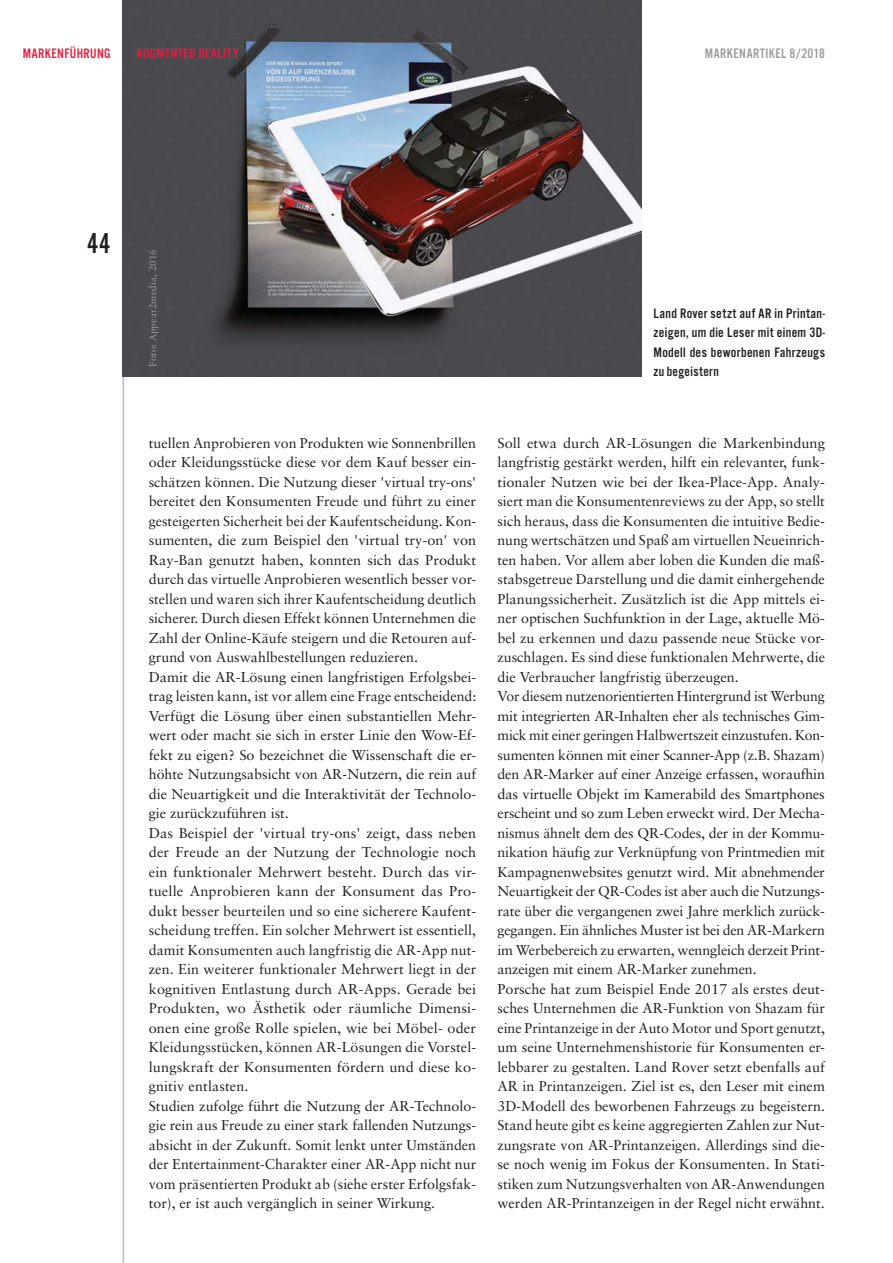
<style>
.page{position:relative;width:893px;height:1263px;background:#fff}
.page>*{position:absolute;margin:0;border:0;box-sizing:border-box;transform-origin:0 0}
.t1{font:30px "Alternate Got No 2 D";color:#231f20}
.t2{font:14.25px/19.5px "Sabon";color:#231f20}
.t3{font:14.25px/19.5px "Alternate Got No 3 D";letter-spacing:.02em;color:#231f20;text-align:justify}
.t4{font:14.25px "Alternate Got No 3 D";letter-spacing:.025em;color:#e51c42}
.t5{font:14.25px "Alternate Got No 3 D";letter-spacing:.025em;color:#9c9b9b}
.t6{font:9.75px "Sabon";letter-spacing:.02em;color:#9c9b9b}
</style>
<div class="page">
<hr style="left:123px;top:0;width:1px;height:1263px;background:#bdbdbc">
<img style="left:123px;top:0;width:518px;height:376px">
<p class="t4" style="left:23px;top:48px;width:89px">MARKENFÜHRUNG</p>
<p class="t4" style="left:136px;top:48px;width:104px">AUGMENTED REALITY</p>
<p class="t5" style="left:705px;top:48px;width:122px">MARKENARTIKEL 8/2018</p>
<h1 class="t1" style="left:87px;top:233px;width:25px">44</h1>
<p class="t6" style="left:149px;top:367px;width:119px;rotate:-90deg">Foto: Appear2media, 2016</p>
<p class="t3" style="left:653px;top:304px;width:173px">Land Rover setzt auf AR in Printan&shy;zeigen, um die Leser mit einem 3D-Modell des beworbenen Fahrzeugs zu begeistern</p>
<p class="t2" style="left:149px;top:434px;width:329px">tuellen Anprobieren von Produkten wie Sonnenbrillen oder Kleidungsstücke diese vor dem Kauf besser ein&shy;schätzen können. Die Nutzung dieser 'virtual try-ons' bereitet den Konsumenten Freude und führt zu einer gesteigerten Sicherheit bei der Kaufentscheidung. Kon&shy;sumenten, die zum Beispiel den 'virtual try-on' von Ray-Ban genutzt haben, konnten sich das Produkt durch das virtuelle Anprobieren wesentlich besser vor&shy;stellen und waren sich ihrer Kaufentscheidung deutlich sicherer. Durch diesen Effekt können Unternehmen die Zahl der Online-Käufe steigern und die Retouren auf&shy;grund von Auswahlbestellungen reduzieren.<br>Damit die AR-Lösung einen langfristigen Erfolgsbei&shy;trag leisten kann, ist vor allem eine Frage entscheidend:<br>Verfügt die Lösung über einen substantiellen Mehr&shy;wert oder macht sie sich in erster Linie den Wow-Ef&shy;fekt zu eigen? So bezeichnet die Wissenschaft die er&shy;höhte Nutzungsabsicht von AR-Nutzern, die rein auf die Neuartigkeit und die Interaktivität der Technolo&shy;gie zurückzuführen ist.<br>Das Beispiel der 'virtual try-ons' zeigt, dass neben der Freude an der Nutzung der Technologie noch ein funktionaler Mehrwert besteht. Durch das vir&shy;tuelle Anprobieren kann der Konsument das Pro&shy;dukt besser beurteilen und so eine sicherere Kaufent&shy;scheidung treffen. Ein solcher Mehrwert ist essentiell, damit Konsumenten auch langfristig die AR-App nut&shy;zen. Ein weiterer funktionaler Mehrwert liegt in der kognitiven Entlastung durch AR-Apps. Gerade bei Produkten, wo Ästhetik oder räumliche Dimensi&shy;onen eine große Rolle spielen, wie bei Möbel- oder Kleidungsstücken, können AR-Lösungen die Vorstel&shy;lungskraft der Konsumenten fördern und diese ko&shy;gnitiv entlasten.<br>Studien zufolge führt die Nutzung der AR-Technolo&shy;gie rein aus Freude zu einer stark fallenden Nutzungs&shy;absicht in der Zukunft. Somit lenkt unter Umständen der Entertainment-Charakter einer AR-App nicht nur vom präsentierten Produkt ab (siehe erster Erfolgsfak&shy;tor), er ist auch vergänglich in seiner Wirkung.</p>
<p class="t2" style="left:497px;top:434px;width:329px">Soll etwa durch AR-Lösungen die Markenbindung langfristig gestärkt werden, hilft ein relevanter, funk&shy;tionaler Nutzen wie bei der Ikea-Place-App. Analy&shy;siert man die Konsumentenreviews zu der App, so stellt sich heraus, dass die Konsumenten die intuitive Bedie&shy;nung wertschätzen und Spaß am virtuellen Neueinrich&shy;ten haben. Vor allem aber loben die Kunden die maß&shy;stabsgetreue Darstellung und die damit einhergehende Planungssicherheit. Zusätzlich ist die App mittels ei&shy;ner optischen Suchfunktion in der Lage, aktuelle Mö&shy;bel zu erkennen und dazu passende neue Stücke vor&shy;zuschlagen. Es sind diese funktionalen Mehrwerte, die die Verbraucher langfristig überzeugen.<br>Vor diesem nutzenorientierten Hintergrund ist Werbung mit integrierten AR-Inhalten eher als technisches Gim&shy;mick mit einer geringen Halbwertszeit einzustufen. Kon&shy;sumenten können mit einer Scanner-App (z.B. Shazam) den AR-Marker auf einer Anzeige erfassen, woraufhin das virtuelle Objekt im Kamerabild des Smartphones erscheint und so zum Leben erweckt wird. Der Mecha&shy;nismus ähnelt dem des QR-Codes, der in der Kommu&shy;nikation häufig zur Verknüpfung von Printmedien mit Kampagnenwebsites genutzt wird. Mit abnehmender Neuartigkeit der QR-Codes ist aber auch die Nutzungs&shy;rate über die vergangenen zwei Jahre merklich zurück&shy;gegangen. Ein ähnliches Muster ist bei den AR-Markern im Werbebereich zu erwarten, wenngleich derzeit Print&shy;anzeigen mit einem AR-Marker zunehmen.<br>Porsche hat zum Beispiel Ende 2017 als erstes deut&shy;sches Unternehmen die AR-Funktion von Shazam für eine Printanzeige in der Auto Motor und Sport genutzt, um seine Unternehmenshistorie für Konsumenten er&shy;lebbarer zu gestalten. Land Rover setzt ebenfalls auf AR in Printanzeigen. Ziel ist es, den Leser mit einem 3D-Modell des beworbenen Fahrzeugs zu begeistern.<br>Stand heute gibt es keine aggregierten Zahlen zur Nut&shy;zungsrate von AR-Printanzeigen. Allerdings sind die&shy;se noch wenig im Fokus der Konsumenten. In Stati&shy;stiken zum Nutzungsverhalten von AR-Anwendungen werden AR-Printanzeigen in der Regel nicht erwähnt.</p>
</div>
